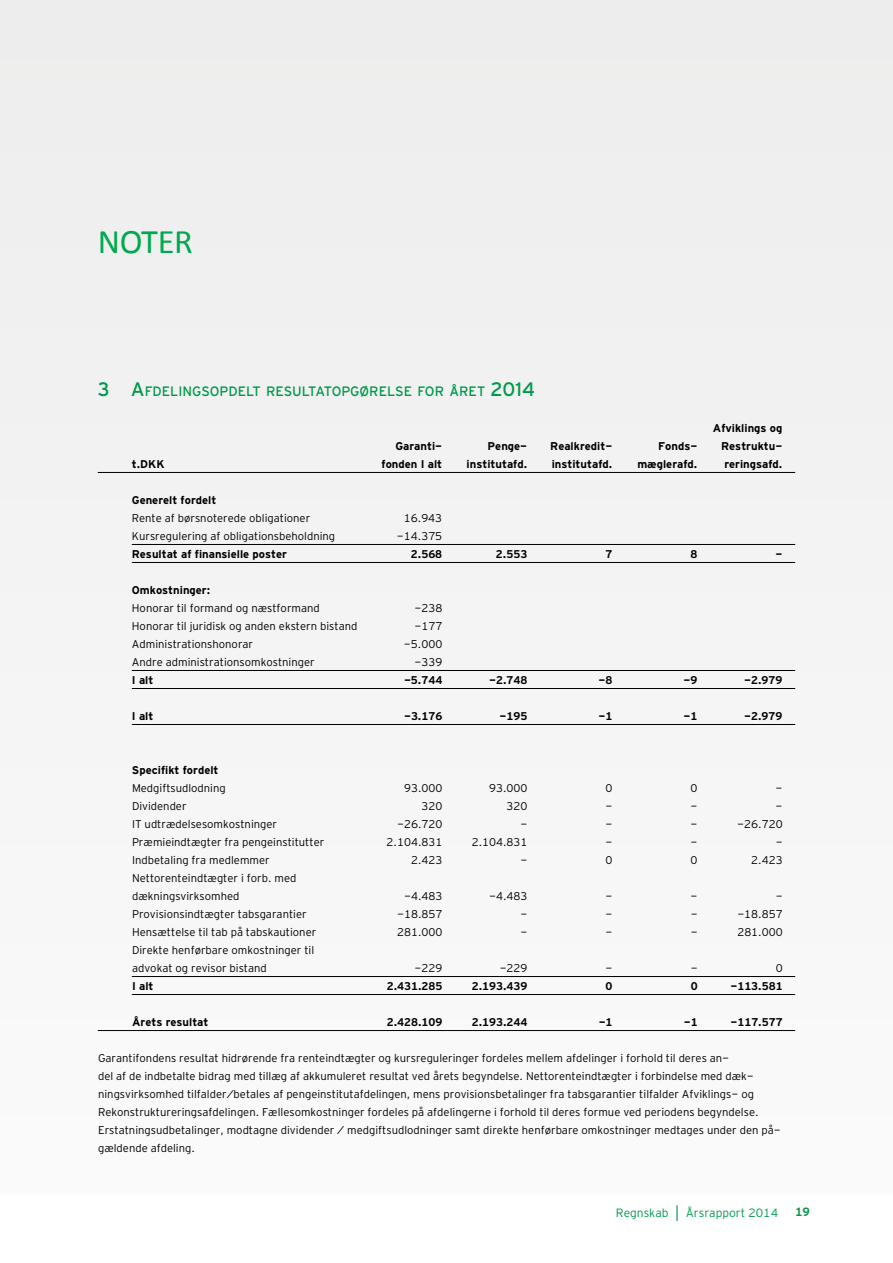
<style>
.page{position:relative;width:893px;height:1263px;background:#fff}
.page>*{position:absolute;margin:0;border:0;box-sizing:border-box;transform-origin:0 0}
.t1{font:34.5px "Calibri";color:#00a950}
.t2{font:13.65px "Interstate";color:#00994b}
.t3{font:12px "Interstate Light Mono";color:#00994b}
.t4{font:12px "Interstate Bold Mono";color:#00994b}
.t5{font:11.25px/18px "Interstate Light Mono";color:#000}
.t6{font:11.25px "Interstate Bold Mono";color:#000}
.s1{font-size:19.5px}
.s2{font-family:"Interstate";font-weight:300;font-size:15.75px}
</style>
<div class="page">
<div style="left:0;top:0;width:893px;height:1032px;background:#f3f3f3"></div>
<hr style="left:98px;top:472px;width:697px;height:1px;background:#000">
<hr style="left:132px;top:544px;width:663px;height:1px;background:#000">
<hr style="left:132px;top:562px;width:663px;height:1px;background:#000">
<hr style="left:132px;top:670px;width:663px;height:1px;background:#000">
<hr style="left:132px;top:688px;width:663px;height:1px;background:#000">
<hr style="left:132px;top:724px;width:663px;height:1px;background:#000">
<hr style="left:132px;top:976px;width:663px;height:1px;background:#000">
<hr style="left:132px;top:994px;width:663px;height:1px;background:#000">
<hr style="left:98px;top:1030px;width:697px;height:1px;background:#000">
<h1 class="t1" style="left:98px;top:220px;width:97px">NOTER</h1>
<p class="t2" style="left:98px;top:383px;width:439px"><span class="s1">3 A</span>FDELINGSOPDELT RESULTATOPGØRELSE FOR ÅRET <span class="s1">2014</span></p>
<p class="t6" style="left:713px;top:422px;width:71px">Afviklings og</p>
<p class="t6" style="left:395px;top:440px;width:48px">Garanti-</p>
<p class="t6" style="left:488px;top:440px;width:41px">Penge-</p>
<p class="t6" style="left:550px;top:440px;width:64px">Realkredit-</p>
<p class="t6" style="left:658px;top:440px;width:41px">Fonds-</p>
<p class="t6" style="left:721px;top:440px;width:63px">Restruktu-</p>
<p class="t6" style="left:132px;top:458px;width:34px">t.DKK</p>
<p class="t6" style="left:382px;top:458px;width:62px">fonden I alt</p>
<p class="t6" style="left:467px;top:458px;width:62px">institutafd.</p>
<p class="t6" style="left:552px;top:458px;width:62px">institutafd.</p>
<p class="t6" style="left:637px;top:458px;width:61px">mæglerafd.</p>
<p class="t6" style="left:724px;top:458px;width:60px">reringsafd.</p>
<p class="t6" style="left:132px;top:494px;width:86px">Generelt fordelt</p>
<p class="t5" style="left:132px;top:509px;width:180px">Rente af børsnoterede obligationer</p>
<p class="t5" style="left:404px;top:509px;width:40px">16.943</p>
<p class="t5" style="left:132px;top:527px;width:205px">Kursregulering af obligationsbeholdning</p>
<p class="t5" style="left:397px;top:527px;width:47px">-14.375</p>
<p class="t6" style="left:132px;top:548px;width:157px">Resultat af finansielle poster</p>
<p class="t6" style="left:411px;top:548px;width:33px">2.568</p>
<p class="t6" style="left:496px;top:548px;width:33px">2.553</p>
<p class="t6" style="left:605px;top:548px;width:8px">7</p>
<p class="t6" style="left:690px;top:548px;width:8px">8</p>
<p class="t6" style="left:775px;top:548px;width:8px">-</p>
<p class="t6" style="left:132px;top:584px;width:80px">Omkostninger:</p>
<p class="t5" style="left:132px;top:599px;width:189px">Honorar til formand og næstformand</p>
<p class="t5" style="left:414px;top:599px;width:29px">-238</p>
<p class="t5" style="left:132px;top:617px;width:227px">Honorar til juridisk og anden ekstern bistand</p>
<p class="t5" style="left:414px;top:617px;width:29px">-177</p>
<p class="t5" style="left:132px;top:635px;width:123px">Administrationshonorar</p>
<p class="t5" style="left:404px;top:635px;width:40px">-5.000</p>
<p class="t5" style="left:132px;top:653px;width:184px">Andre administrationsomkostninger</p>
<p class="t5" style="left:414px;top:653px;width:29px">-339</p>
<p class="t6" style="left:132px;top:674px;width:23px">I alt</p>
<p class="t6" style="left:404px;top:674px;width:40px">-5.744</p>
<p class="t6" style="left:489px;top:674px;width:40px">-2.748</p>
<p class="t6" style="left:598px;top:674px;width:15px">-8</p>
<p class="t6" style="left:684px;top:674px;width:15px">-9</p>
<p class="t6" style="left:744px;top:674px;width:40px">-2.979</p>
<p class="t6" style="left:132px;top:710px;width:23px">I alt</p>
<p class="t6" style="left:404px;top:710px;width:40px">-3.176</p>
<p class="t6" style="left:499px;top:710px;width:29px">-195</p>
<p class="t6" style="left:598px;top:710px;width:15px">-1</p>
<p class="t6" style="left:684px;top:710px;width:15px">-1</p>
<p class="t6" style="left:744px;top:710px;width:40px">-2.979</p>
<p class="t6" style="left:132px;top:764px;width:88px">Specifikt fordelt</p>
<p class="t5" style="left:132px;top:779px;width:95px">Medgiftsudlodning</p>
<p class="t5" style="left:404px;top:779px;width:40px">93.000</p>
<p class="t5" style="left:489px;top:779px;width:40px">93.000</p>
<p class="t5" style="left:605px;top:779px;width:8px">0</p>
<p class="t5" style="left:691px;top:779px;width:8px">0</p>
<p class="t5" style="left:776px;top:779px;width:8px">-</p>
<p class="t5" style="left:132px;top:797px;width:56px">Dividender</p>
<p class="t5" style="left:421px;top:797px;width:22px">320</p>
<p class="t5" style="left:507px;top:797px;width:22px">320</p>
<p class="t5" style="left:606px;top:797px;width:8px">-</p>
<p class="t5" style="left:691px;top:797px;width:8px">-</p>
<p class="t5" style="left:776px;top:797px;width:8px">-</p>
<p class="t5" style="left:132px;top:815px;width:147px">IT udtrædelsesomkostninger</p>
<p class="t5" style="left:397px;top:815px;width:47px">-26.720</p>
<p class="t5" style="left:520px;top:815px;width:8px">-</p>
<p class="t5" style="left:606px;top:815px;width:8px">-</p>
<p class="t5" style="left:691px;top:815px;width:8px">-</p>
<p class="t5" style="left:737px;top:815px;width:47px">-26.720</p>
<p class="t5" style="left:132px;top:833px;width:194px">Præmieindtægter fra pengeinstitutter</p>
<p class="t5" style="left:387px;top:833px;width:57px">2.104.831</p>
<p class="t5" style="left:472px;top:833px;width:57px">2.104.831</p>
<p class="t5" style="left:606px;top:833px;width:8px">-</p>
<p class="t5" style="left:691px;top:833px;width:8px">-</p>
<p class="t5" style="left:776px;top:833px;width:8px">-</p>
<p class="t5" style="left:132px;top:851px;width:139px">Indbetaling fra medlemmer</p>
<p class="t5" style="left:411px;top:851px;width:33px">2.423</p>
<p class="t5" style="left:521px;top:851px;width:8px">-</p>
<p class="t5" style="left:606px;top:851px;width:8px">0</p>
<p class="t5" style="left:691px;top:851px;width:8px">0</p>
<p class="t5" style="left:751px;top:851px;width:33px">2.423</p>
<p class="t5" style="left:132px;top:869px;width:166px">Nettorenteindtægter i forb. med dækningsvirksomhed</p>
<p class="t5" style="left:404px;top:887px;width:40px">-4.483</p>
<p class="t5" style="left:489px;top:887px;width:40px">-4.483</p>
<p class="t5" style="left:606px;top:887px;width:8px">-</p>
<p class="t5" style="left:691px;top:887px;width:8px">-</p>
<p class="t5" style="left:776px;top:887px;width:8px">-</p>
<p class="t5" style="left:132px;top:905px;width:176px">Provisionsindtægter tabsgarantier</p>
<p class="t5" style="left:397px;top:905px;width:47px">-18.857</p>
<p class="t5" style="left:521px;top:905px;width:8px">-</p>
<p class="t5" style="left:606px;top:905px;width:8px">-</p>
<p class="t5" style="left:691px;top:905px;width:8px">-</p>
<p class="t5" style="left:737px;top:905px;width:47px">-18.857</p>
<p class="t5" style="left:132px;top:923px;width:186px">Hensættelse til tab på tabskautioner</p>
<p class="t5" style="left:397px;top:923px;width:47px">281.000</p>
<p class="t5" style="left:521px;top:923px;width:8px">-</p>
<p class="t5" style="left:606px;top:923px;width:8px">-</p>
<p class="t5" style="left:691px;top:923px;width:8px">-</p>
<p class="t5" style="left:737px;top:923px;width:47px">281.000</p>
<p class="t5" style="left:132px;top:941px;width:184px">Direkte henførbare omkostninger til advokat og revisor bistand</p>
<p class="t5" style="left:415px;top:959px;width:29px">-229</p>
<p class="t5" style="left:500px;top:959px;width:29px">-229</p>
<p class="t5" style="left:606px;top:959px;width:8px">-</p>
<p class="t5" style="left:691px;top:959px;width:8px">-</p>
<p class="t5" style="left:776px;top:959px;width:8px">0</p>
<p class="t6" style="left:132px;top:980px;width:23px">I alt</p>
<p class="t6" style="left:387px;top:980px;width:57px">2.431.285</p>
<p class="t6" style="left:472px;top:980px;width:57px">2.193.439</p>
<p class="t6" style="left:606px;top:980px;width:8px">0</p>
<p class="t6" style="left:691px;top:980px;width:8px">0</p>
<p class="t6" style="left:730px;top:980px;width:54px">-113.581</p>
<p class="t6" style="left:132px;top:1016px;width:78px">Årets resultat</p>
<p class="t6" style="left:387px;top:1016px;width:57px">2.428.109</p>
<p class="t6" style="left:472px;top:1016px;width:57px">2.193.244</p>
<p class="t6" style="left:599px;top:1016px;width:15px">-1</p>
<p class="t6" style="left:684px;top:1016px;width:15px">-1</p>
<p class="t6" style="left:730px;top:1016px;width:54px">-117.577</p>
<p class="t5" style="left:98px;top:1049px;width:684px">Garantifondens resultat hidrørende fra renteindtægter og kursreguleringer fordeles mellem afdelinger i forhold til deres an-<br>del af de indbetalte bidrag med tillæg af akkumuleret resultat ved årets begyndelse. Nettorenteindtægter i forbindelse med dæk&shy;ningsvirksomhed tilfalder/betales af pengeinstitutafdelingen, mens provisionsbetalinger fra tabsgarantier tilfalder Afviklings- og Rekonstruktureringsafdelingen. Fællesomkostninger fordeles på afdelingerne i forhold til deres formue ved periodens begyndelse.<br>Erstatningsudbetalinger, modtagne dividender / medgiftsudlodninger samt direkte henførbare omkostninger medtages under den på&shy;gældende afdeling.</p>
<p class="t3" style="left:616px;top:1206px;width:164px">Regnskab <span class="s2">|</span> Årsrapport 2014</p>
<p class="t4" style="left:795px;top:1205px;width:16px">19</p>
</div>
